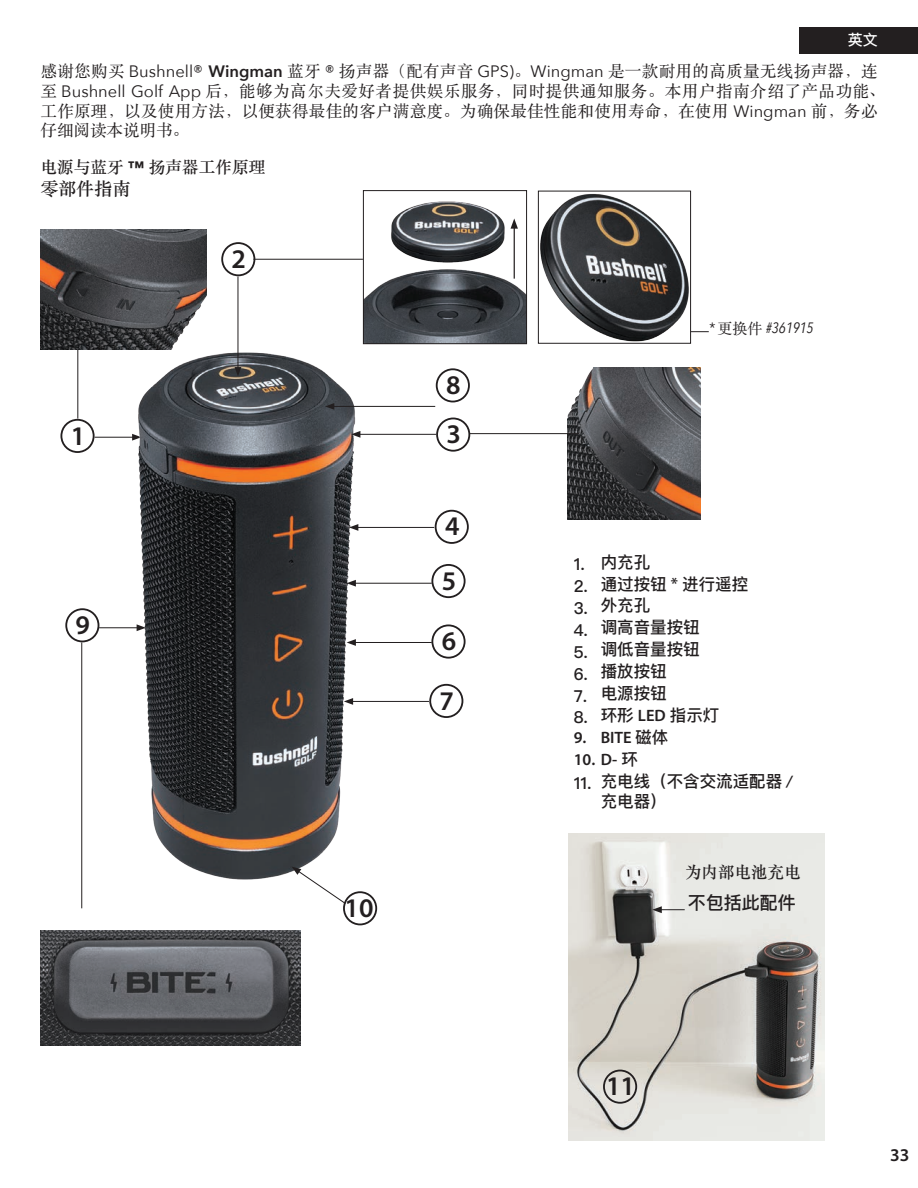
<style>
.page{position:relative;width:918px;height:1188px;background:#fff}
.page>*{position:absolute;margin:0;border:0;box-sizing:border-box;transform-origin:0 0}
.t1{font:600 27px "Myriad Pro";color:#231f20}
.t2{font:500 18px "Ping Fang SC";color:#231f20}
.t3{font:18px "ST Songti SC Bold";color:#231f20}
.t4{font:600 18px "Myriad Pro";color:#231f20}
.t5{font:16.5px/19.8px "ST Songti SC Regular";letter-spacing:.025em;color:#231f20}
.t6{font:500 16.5px/19.8px "Ping Fang SC";color:#231f20}
.t7{font:16.5px "ST Songti SC Bold";letter-spacing:.01em;color:#231f20}
.t8{font:600 16.5px "Myriad Pro";color:#231f20}
.t9{font:italic 15px "Avenir Next Condensed";color:#231f20}
.t10{font:500 15px "Ping Fang SC";color:#fff}
.s1{font-family:"Avenir Next"}
.s2{font-family:"Avenir Next";font-weight:600}
.s3{font-family:"Avenir Next";font-weight:700}
.s4{font-family:"ST Songti SC Regular";font-style:normal}
.s5{font-family:"Myriad Pro";font-weight:600}
.s6{font-family:"Ping Fang SC";font-weight:500}
.s7{font-family:"Myriad Pro";font-weight:600;font-style:italic}
</style>
<div class="page">
<hr style="left:95px;top:437px;width:40px;height:1px;background:#231f20">
<hr style="left:99px;top:627px;width:40px;height:1px;background:#231f20">
<hr style="left:81px;top:642px;width:1px;height:266px;background:#231f20">
<hr style="left:78px;top:349px;width:1px;height:70px;background:#231f20">
<img style="left:130px;top:349px;width:247px;height:531px">
<hr style="left:351px;top:701px;width:78px;height:1px;background:#231f20">
<svg style="left:344px;top:698px;width:9px;height:7px"></svg>
<hr style="left:354px;top:642px;width:78px;height:1px;background:#231f20">
<svg style="left:347px;top:639px;width:9px;height:7px"></svg>
<hr style="left:354px;top:583px;width:78px;height:1px;background:#231f20">
<svg style="left:347px;top:580px;width:9px;height:7px"></svg>
<hr style="left:356px;top:527px;width:78px;height:1px;background:#231f20">
<svg style="left:349px;top:524px;width:9px;height:7px"></svg>
<hr style="left:358px;top:434px;width:78px;height:1px;background:#231f20">
<svg style="left:351px;top:431px;width:9px;height:7px"></svg>
<hr style="left:238px;top:276px;width:1px;height:93px;background:#231f20">
<svg style="left:235px;top:367px;width:6px;height:9px"></svg>
<hr style="left:253px;top:259px;width:110px;height:1px;background:#231f20">
<img style="left:365px;top:201px;width:160px;height:141px">
<div style="left:363px;top:190px;width:164px;height:154px;border:1px solid #231f20"></div>
<hr style="left:514px;top:226px;width:1px;height:53px;background:#231f20">
<svg style="left:511px;top:218px;width:7px;height:11px"></svg>
<img style="left:567px;top:368px;width:134px;height:151px">
<hr style="left:470px;top:433px;width:109px;height:1px;background:#231f20">
<div style="left:429px;top:684px;width:34px;height:34px;border:2px solid #231f20;border-radius:50%"></div>
<div style="left:436px;top:368px;width:34px;height:34px;border:2px solid #231f20;border-radius:50%"></div>
<div style="left:431px;top:624px;width:35px;height:35px;border:2px solid #231f20;border-radius:50%"></div>
<div style="left:431px;top:564px;width:35px;height:34px;border:2px solid #231f20;border-radius:50%"></div>
<div style="left:435px;top:510px;width:34px;height:34px;border:2px solid #231f20;border-radius:50%"></div>
<div style="left:436px;top:418px;width:34px;height:34px;border:2px solid #231f20;border-radius:50%"></div>
<div style="left:221px;top:242px;width:34px;height:34px;border:2px solid #231f20;border-radius:50%"></div>
<div style="left:60px;top:419px;width:35px;height:34px;border:2px solid #231f20;border-radius:50%"></div>
<div style="left:65px;top:608px;width:34px;height:34px;border:2px solid #231f20;border-radius:50%"></div>
<img style="left:540px;top:193px;width:149px;height:149px">
<div style="left:538px;top:191px;width:153px;height:153px;border:1px solid #231f20"></div>
<div style="left:343px;top:891px;width:34px;height:34px;border:2px solid #231f20;border-radius:50%"></div>
<svg style="left:292px;top:867px;width:54px;height:38px"></svg>
<img style="left:40px;top:229px;width:166px;height:120px">
<div style="left:800px;top:27px;width:118px;height:27px;background:#231f20"></div>
<img style="left:568px;top:833px;width:257px;height:307px">
<div style="left:603px;top:1070px;width:34px;height:34px;border:2px solid #231f20;border-radius:50%"></div>
<img style="left:40px;top:930px;width:260px;height:116px">
<hr style="left:332px;top:406px;width:103px;height:1px;background:#231f20">
<svg style="left:325px;top:403px;width:9px;height:7px"></svg>
<svg style="left:652px;top:906px;width:33px;height:7px"></svg>
<svg style="left:691px;top:331px;width:18px;height:1px"></svg>
<p class="t10" style="left:848px;top:30px;width:31px">英文</p>
<p class="t5" style="left:40px;top:60px;width:847px">感谢您购买 <span class="s1">Bushnell®</span> <span class="s2">Wingman</span> 蓝牙 <span class="s1">®</span> 扬声器（配有声音 <span class="s1">GPS)</span>。<span class="s1">Wingman</span> 是一款耐用的高质量无线扬声器，连至 <span class="s1">Bushnell Golf App</span> 后，能够为高尔夫爱好者提供娱乐服务，同时提供通知服务。本用户指南介绍了产品功能、工作原理，以及使用方法，以便获得最佳的客户满意度。为确保最佳性能和使用寿命，在使用 <span class="s1">Wingman</span> 前，务必仔细阅读本说明书。</p>
<p class="t7" style="left:41px;top:156px;width:226px">电源与蓝牙 <span class="s3">™</span> 扬声器工作原理</p>
<p class="t3" style="left:40px;top:177px;width:91px">零部件指南</p>
<p class="t1" style="left:71px;top:418px;width:16px">1</p>
<p class="t1" style="left:76px;top:608px;width:16px">9</p>
<p class="t1" style="left:232px;top:242px;width:16px">2</p>
<p class="t1" style="left:446px;top:368px;width:16px">8</p>
<p class="t1" style="left:446px;top:417px;width:16px">3</p>
<p class="t1" style="left:445px;top:509px;width:16px">4</p>
<p class="t1" style="left:442px;top:563px;width:16px">5</p>
<p class="t1" style="left:442px;top:624px;width:16px">6</p>
<p class="t1" style="left:440px;top:683px;width:16px">7</p>
<p class="t1" style="left:345px;top:891px;width:30px">10</p>
<p class="t9" style="left:708px;top:319px;width:107px">* <span class="s4">更换件</span> #361915</p>
<p class="t6" style="left:574px;top:552px;width:78px">1. 内充孔</p>
<p class="t6" style="left:574px;top:574px;width:176px">2. 通过按钮 <span class="s5">*</span> 进行遥控</p>
<p class="t6" style="left:574px;top:595px;width:78px">3. 外充孔</p>
<p class="t6" style="left:574px;top:617px;width:127px">4. 调高音量按钮</p>
<p class="t6" style="left:574px;top:639px;width:127px">5. 调低音量按钮</p>
<p class="t6" style="left:574px;top:661px;width:94px">6. 播放按钮</p>
<p class="t6" style="left:574px;top:683px;width:94px">7. 电源按钮</p>
<p class="t6" style="left:574px;top:705px;width:147px">8. 环形 <span class="s5">LED</span> 指示灯</p>
<p class="t8" style="left:574px;top:727px;width:96px">9. BITE <span class="s6">磁体</span></p>
<p class="t8" style="left:574px;top:749px;width:66px">10. D- <span class="s6">环</span></p>
<p class="t6" style="left:601px;top:771px;width:193px;text-indent:-27px">11. 充电线（不含交流适配器 <span class="s7">/</span>充电器）</p>
<p class="t7" style="left:685px;top:862px;width:117px">为内部电池充电</p>
<p class="t2" style="left:688px;top:892px;width:109px">不包括此配件</p>
<p class="t1" style="left:606px;top:1069px;width:30px">11</p>
<p class="t4" style="left:890px;top:1144px;width:21px">33</p>
</div>
